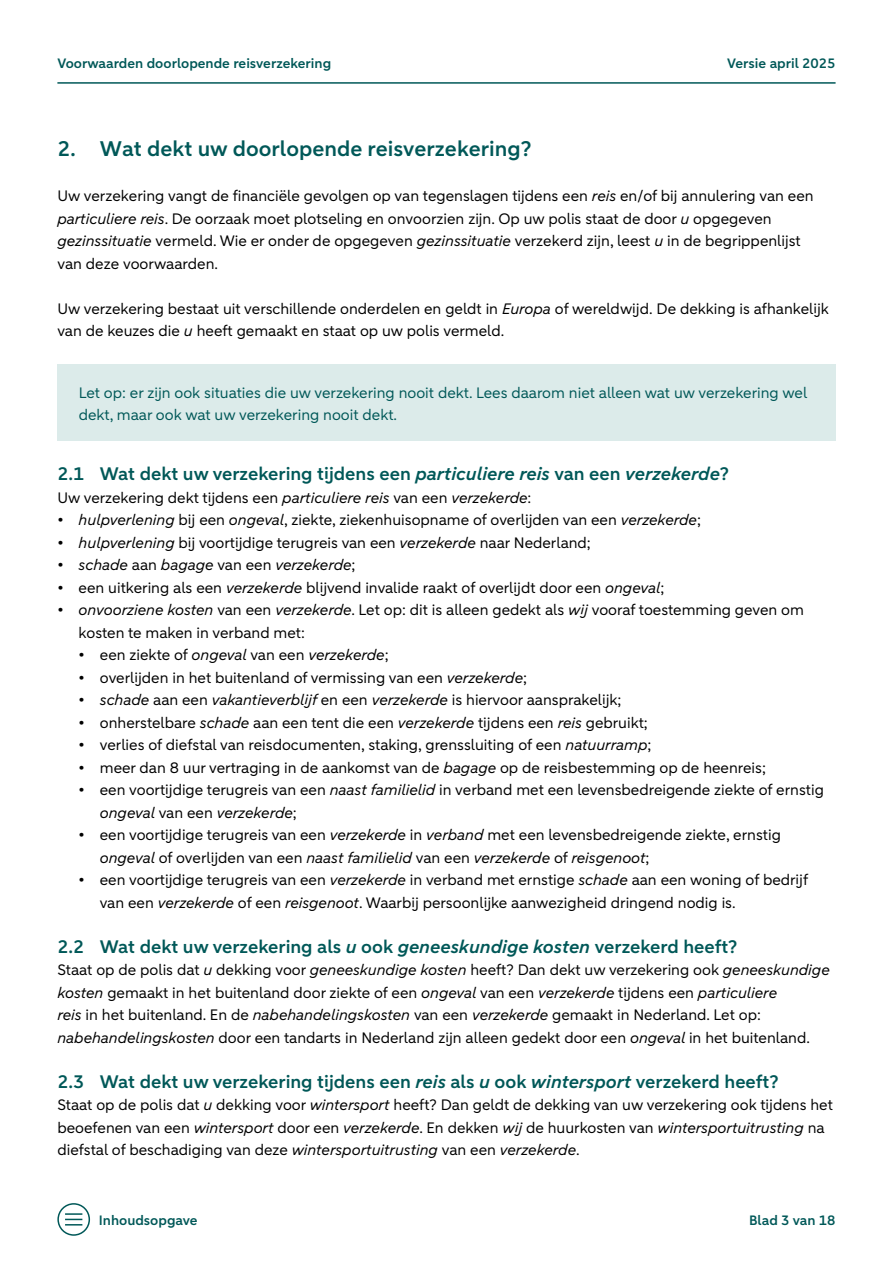
<style>
.page{position:relative;width:893px;height:1263px;background:#fff}
.page>*{position:absolute;margin:0;border:0;box-sizing:border-box;transform-origin:0 0}
.t1{font:600 21px "ABNAMRO Sans";color:#005858}
.t2{font:600 18px "ABNAMRO Sans";color:#005858}
.t3{font:15px/22.5px "ABNAMRO Sans";color:#000}
.t4{font:15px/22.5px "ABNAMRO Sans";color:#005858}
.t5{font:italic 15px "ABNAMRO Sans";color:#000}
.t6{font:600 13.5px "ABNAMRO Sans";color:#005858}
.s1{font-style:italic}
.s2{font-style:normal}
</style>
<div class="page">
<hr style="left:57px;top:82px;width:779px;height:2px;background:#005858">
<svg style="left:65px;top:1213px;width:17px;height:12px"></svg>
<div style="left:57px;top:1203px;width:33px;height:33px;border:2px solid #005858;border-radius:50%"></div>
<div style="left:57px;top:364px;width:779px;height:77px;background:#dcebea"></div>
<p class="t6" style="left:57px;top:54px;width:275px">Voorwaarden doorlopende reisverzekering</p>
<p class="t6" style="left:727px;top:54px;width:110px">Versie april 2025</p>
<h1 class="t1" style="left:57px;top:135px;width:476px">2. Wat dekt uw doorlopende reisverzekering?</h1>
<p class="t3" style="left:57px;top:185px;width:758px">Uw verzekering vangt de financiële gevolgen op van tegenslagen tijdens een <span class="s1">reis</span> en/of bij annulering van een <span class="s1">particuliere reis</span>. De oorzaak moet plotseling en onvoorzien zijn. Op uw polis staat de door <span class="s1">u</span> opgegeven <span class="s1">gezinssituatie</span> vermeld. Wie er onder de opgegeven <span class="s1">gezinssituatie</span> verzekerd zijn, leest <span class="s1">u</span> in de begrippenlijst van deze voorwaarden.</p>
<p class="t3" style="left:57px;top:297px;width:773px">Uw verzekering bestaat uit verschillende onderdelen en geldt in <span class="s1">Europa</span> of wereldwijd. De dekking is afhankelijk van de keuzes die <span class="s1">u</span> heeft gemaakt en staat op uw polis vermeld.</p>
<p class="t4" style="left:79px;top:381px;width:730px">Let op: er zijn ook situaties die uw verzekering nooit dekt. Lees daarom niet alleen wat uw verzekering wel dekt, maar ook wat uw verzekering nooit dekt.</p>
<p class="t2" style="left:57px;top:462px;width:673px">2.1 Wat dekt uw verzekering tijdens een <span class="s1">particuliere reis</span> van een <span class="s1">verzekerde</span>?</p>
<p class="t3" style="left:57px;top:487px;width:476px">Uw verzekering dekt tijdens een <span class="s1">particuliere reis</span> van een <span class="s1">verzekerde</span>:</p>
<p class="t3" style="left:57px;top:509px;width:645px">• <span class="s1">hulpverlening</span> bij een <span class="s1">ongeval</span>, ziekte, ziekenhuisopname of overlijden van een <span class="s1">verzekerde</span>;</p>
<p class="t3" style="left:57px;top:532px;width:535px">• <span class="s1">hulpverlening</span> bij voortijdige terugreis van een <span class="s1">verzekerde</span> naar Nederland;</p>
<p class="t5" style="left:57px;top:555px;width:300px"><span class="s2">•</span> schade <span class="s2">aan</span> bagage <span class="s2">van een</span> verzekerde<span class="s2">;</span></p>
<p class="t3" style="left:57px;top:577px;width:609px">• een uitkering als een <span class="s1">verzekerde</span> blijvend invalide raakt of overlijdt door een <span class="s1">ongeval</span>;</p>
<p class="t3" style="left:79px;top:599px;width:727px;text-indent:-21px">• <span class="s1">onvoorziene kosten</span> van een <span class="s1">verzekerde</span>. Let op: dit is alleen gedekt als <span class="s1">wij</span> vooraf toestemming geven om kosten te maken in verband met:</p>
<p class="t3" style="left:79px;top:644px;width:312px">• een ziekte of <span class="s1">ongeval</span> van een <span class="s1">verzekerde</span>;</p>
<p class="t3" style="left:79px;top:667px;width:450px">• overlijden in het buitenland of vermissing van een <span class="s1">verzekerde</span>;</p>
<p class="t3" style="left:79px;top:689px;width:545px">• <span class="s1">schade</span> aan een <span class="s1">vakantieverblijf</span> en een <span class="s1">verzekerde</span> is hiervoor aansprakelijk;</p>
<p class="t3" style="left:79px;top:712px;width:571px">• onherstelbare <span class="s1">schade</span> aan een tent die een <span class="s1">verzekerde</span> tijdens een <span class="s1">reis</span> gebruikt;</p>
<p class="t3" style="left:79px;top:734px;width:575px">• verlies of diefstal van reisdocumenten, staking, grenssluiting of een <span class="s1">natuurramp</span>;</p>
<p class="t3" style="left:79px;top:757px;width:689px">• meer dan 8 uur vertraging in de aankomst van de <span class="s1">bagage</span> op de reisbestemming op de heenreis;</p>
<p class="t3" style="left:100px;top:779px;width:726px;text-indent:-21px">• een voortijdige terugreis van een <span class="s1">naast familielid</span> in verband met een levensbedreigende ziekte of ernstig <span class="s1">ongeval</span> van een <span class="s1">verzekerde</span>;</p>
<p class="t3" style="left:100px;top:824px;width:683px;text-indent:-21px">• een voortijdige terugreis van een <span class="s1">verzekerde</span> in <span class="s1">verband</span> met een levensbedreigende ziekte, ernstig <span class="s1">ongeval</span> of overlijden van een <span class="s1">naast familielid</span> van een <span class="s1">verzekerde</span> of <span class="s1">reisgenoot</span>;</p>
<p class="t3" style="left:100px;top:869px;width:710px;text-indent:-21px">• een voortijdige terugreis van een <span class="s1">verzekerde</span> in verband met ernstige <span class="s1">schade</span> aan een woning of bedrijf van een <span class="s1">verzekerde</span> of een <span class="s1">reisgenoot</span>. Waarbij persoonlijke aanwezigheid dringend nodig is.</p>
<p class="t2" style="left:57px;top:935px;width:682px">2.2 Wat dekt uw verzekering als <span class="s1">u</span> ook <span class="s1">geneeskundige kosten</span> verzekerd heeft?</p>
<p class="t3" style="left:57px;top:959px;width:774px">Staat op de polis dat <span class="s1">u</span> dekking voor <span class="s1">geneeskundige kosten</span> heeft? Dan dekt uw verzekering ook <span class="s1">geneeskundige kosten</span> gemaakt in het buitenland door ziekte of een <span class="s1">ongeval</span> van een <span class="s1">verzekerde</span> tijdens een <span class="s1">particuliere<br>reis</span> in het buitenland. En de <span class="s1">nabehandelingskosten</span> van een <span class="s1">verzekerde</span> gemaakt in Nederland. Let op: <span class="s1">nabehandelingskosten</span> door een tandarts in Nederland zijn alleen gedekt door een <span class="s1">ongeval</span> in het buitenland.</p>
<p class="t2" style="left:57px;top:1070px;width:723px">2.3 Wat dekt uw verzekering tijdens een <span class="s1">reis</span> als <span class="s1">u</span> ook <span class="s1">wintersport</span> verzekerd heeft?</p>
<p class="t3" style="left:57px;top:1094px;width:777px">Staat op de polis dat <span class="s1">u</span> dekking voor <span class="s1">wintersport</span> heeft? Dan geldt de dekking van uw verzekering ook tijdens het beoefenen van een <span class="s1">wintersport</span> door een <span class="s1">verzekerde</span>. En dekken <span class="s1">wij</span> de huurkosten van <span class="s1">wintersportuitrusting</span> na diefstal of beschadiging van deze <span class="s1">wintersportuitrusting</span> van een <span class="s1">verzekerde</span>.</p>
<p class="t6" style="left:99px;top:1211px;width:100px">Inhoudsopgave</p>
<p class="t6" style="left:749px;top:1211px;width:88px">Blad 3 van 18</p>
</div>
